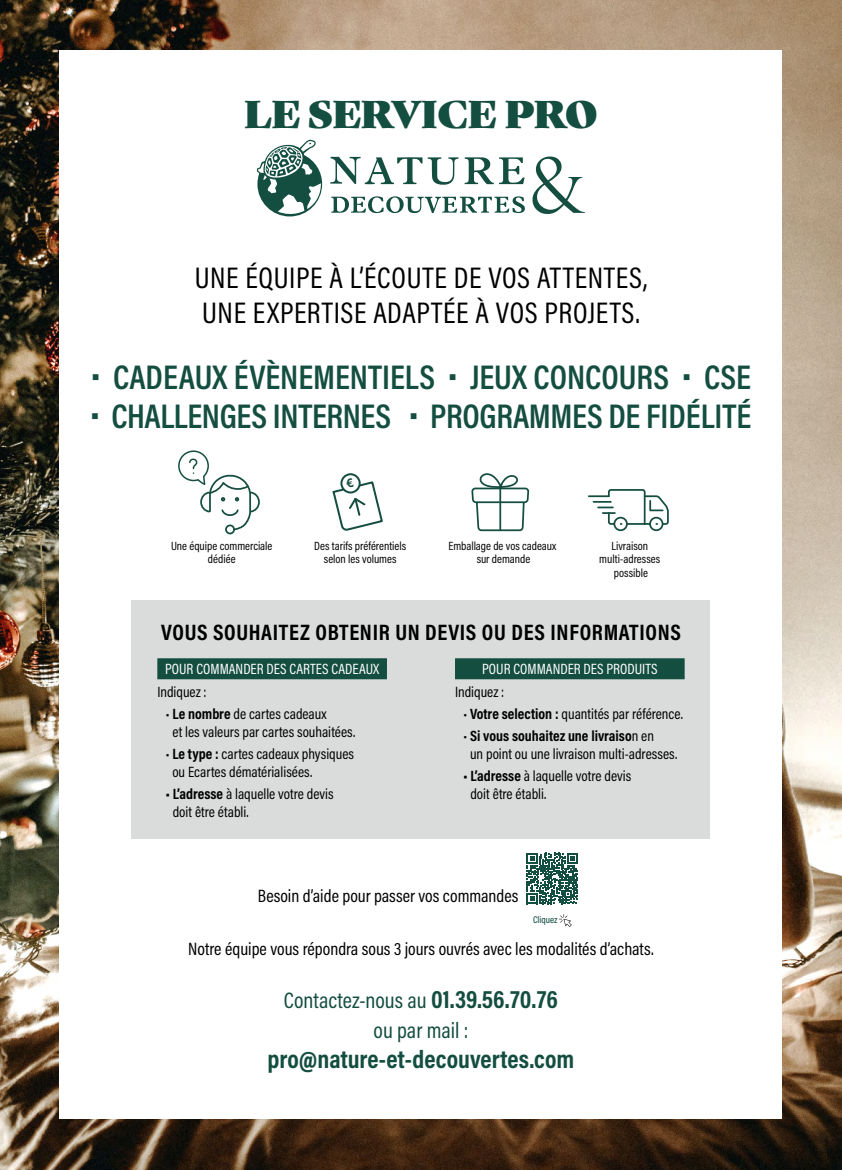
<style>
.page{position:relative;width:842px;height:1170px;background:#fff}
.page>*{position:absolute;margin:0;border:0;box-sizing:border-box;transform-origin:0 0}
.DESCRIPTIF_P3{font:37.5px "Gastromond";color:#144e40}
.DESCRIPTIF_P3-2{font:600 34.5px "Acumin Pro Cond";letter-spacing:-.005em;color:#144e40}
.DESCRIPTIF_P3-3{font:30px/34.5px "Acumin Pro Cond";letter-spacing:.02em;color:#000}
.DESCRIPTIF_P3-4{font:700 25.5px "Acumin Pro Cond";color:#144e40}
.DESCRIPTIF_P3-5{font:700 22.5px "Acumin Pro Cond";letter-spacing:.03em;color:#000}
.DESCRIPTIF_P3-6{font:22.5px/30px "Acumin Pro Cond";color:#144e40;text-align:center}
.DESCRIPTIF_P3-7{font:18px "Acumin Pro Cond";color:#000}
.DESCRIPTIF_P3-8{font:15px/18px "Acumin Pro Cond";color:#000}
.DESCRIPTIF_P3-9{font:15px "Acumin Pro Cond";color:#fff}
.DESCRIPTIF_P3-10{font:12px/13.5px "Acumin Pro Cond";color:#000;text-align:center}
._01-SUR_TITRE{font:500 9.75px "Acumin Pro Cond";color:#144e40}
.s1{font-weight:700}
.s2{font-weight:700;font-size:25.5px}
</style>
<div class="page">
<img style="left:0;top:0;width:842px;height:1169px">
<div style="left:60px;top:51px;width:722px;height:1067px;background:#fff"></div>
<div style="left:132px;top:600px;width:578px;height:238px;background:#d9dcda"></div>
<div style="left:157px;top:658px;width:230px;height:21px;background:#144e40"></div>
<div style="left:455px;top:658px;width:230px;height:21px;background:#144e40"></div>
<svg style="left:330px;top:156px;width:255px;height:58px"></svg>
<svg style="left:257px;top:140px;width:65px;height:76px"></svg>
<div style="left:613px;top:516px;width:15px;height:15px;border:2px solid #154e40;border-radius:50%"></div>
<div style="left:649px;top:516px;width:14px;height:15px;border:2px solid #154e40;border-radius:50%"></div>
<hr style="left:589px;top:495px;width:20px;height:2px;background:#154e40">
<svg style="left:593px;top:489px;width:76px;height:36px"></svg>
<svg style="left:178px;top:450px;width:82px;height:85px"></svg>
<svg style="left:471px;top:473px;width:59px;height:59px"></svg>
<svg style="left:527px;top:852px;width:51px;height:52px"></svg>
<svg style="left:559px;top:914px;width:13px;height:12px"></svg>
<svg style="left:332px;top:473px;width:51px;height:58px"></svg>
<p class="DESCRIPTIF_P3" style="left:244px;top:85px;width:354px">LE SERVICE PRO</p>
<p class="DESCRIPTIF_P3-3" style="left:195px;top:260px;width:454px">UNE ÉQUIPE À L’ÉCOUTE DE VOS ATTENTES,<br>UNE EXPERTISE ADAPTÉE À VOS PROJETS.</p>
<p class="DESCRIPTIF_P3-2" style="left:91px;top:355px;width:661px">• CADEAUX ÉVÈNEMENTIELS • JEUX CONCOURS • CSE</p>
<p class="DESCRIPTIF_P3-2" style="left:90px;top:394px;width:662px">• CHALLENGES INTERNES • PROGRAMMES DE FIDÉLITÉ</p>
<p class="DESCRIPTIF_P3-10" style="left:171px;top:538px;width:103px">Une équipe commerciale dédiée</p>
<p class="DESCRIPTIF_P3-10" style="left:314px;top:538px;width:93px">Des tarifs préférentiels selon les volumes</p>
<p class="DESCRIPTIF_P3-10" style="left:448px;top:538px;width:109px">Emballage de vos cadeaux sur demande</p>
<p class="DESCRIPTIF_P3-10" style="left:599px;top:538px;width:62px">Livraison multi-adresses possible</p>
<p class="DESCRIPTIF_P3-5" style="left:161px;top:617px;width:521px">VOUS SOUHAITEZ OBTENIR UN DEVIS OU DES INFORMATIONS</p>
<p class="DESCRIPTIF_P3-9" style="left:165px;top:659px;width:216px">POUR COMMANDER DES CARTES CADEAUX</p>
<p class="DESCRIPTIF_P3-8" style="left:157px;top:682px;width:51px">Indiquez :</p>
<p class="DESCRIPTIF_P3-8" style="left:172px;top:704px;width:184px;text-indent:-7px">• <span class="s1">Le nombre</span> de cartes cadeaux<br>et les valeurs par cartes souhaitées.</p>
<p class="DESCRIPTIF_P3-8" style="left:172px;top:744px;width:183px;text-indent:-6px">• <span class="s1">Le type :</span> cartes cadeaux physiques ou Ecartes dématérialisées.</p>
<p class="DESCRIPTIF_P3-8" style="left:173px;top:785px;width:163px;text-indent:-7px"><span class="s1">• L’adresse</span> à laquelle votre devis doit être établi.</p>
<p class="DESCRIPTIF_P3-9" style="left:482px;top:659px;width:177px">POUR COMMANDER DES PRODUITS</p>
<p class="DESCRIPTIF_P3-8" style="left:455px;top:682px;width:51px">Indiquez :</p>
<p class="DESCRIPTIF_P3-8" style="left:463px;top:704px;width:221px">• <span class="s1">Votre selection :</span> quantités par référence.</p>
<p class="DESCRIPTIF_P3-8" style="left:470px;top:726px;width:209px;text-indent:-7px">• <span class="s1">Si vous souhaitez une livraiso</span>n en<br>un point ou une livraison multi-adresses.</p>
<p class="DESCRIPTIF_P3-8" style="left:470px;top:767px;width:163px;text-indent:-7px"><span class="s1">• L’adresse</span> à laquelle votre devis doit être établi.</p>
<p class="DESCRIPTIF_P3-7" style="left:258px;top:884px;width:262px">Besoin d’aide pour passer vos commandes</p>
<p class="_01-SUR_TITRE" style="left:533px;top:913px;width:26px">Cliquez</p>
<p class="DESCRIPTIF_P3-7" style="left:188px;top:937px;width:467px">Notre équipe vous répondra sous 3 jours ouvrés avec les modalités d’achats.</p>
<p class="DESCRIPTIF_P3-6" style="left:284px;top:984px;width:276px">Contactez-nous au <span class="s2">01.39.56.70.76 </span>ou par mail :</p>
<p class="DESCRIPTIF_P3-4" style="left:268px;top:1042px;width:308px">pro@nature-et-decouvertes.com</p>
</div>
